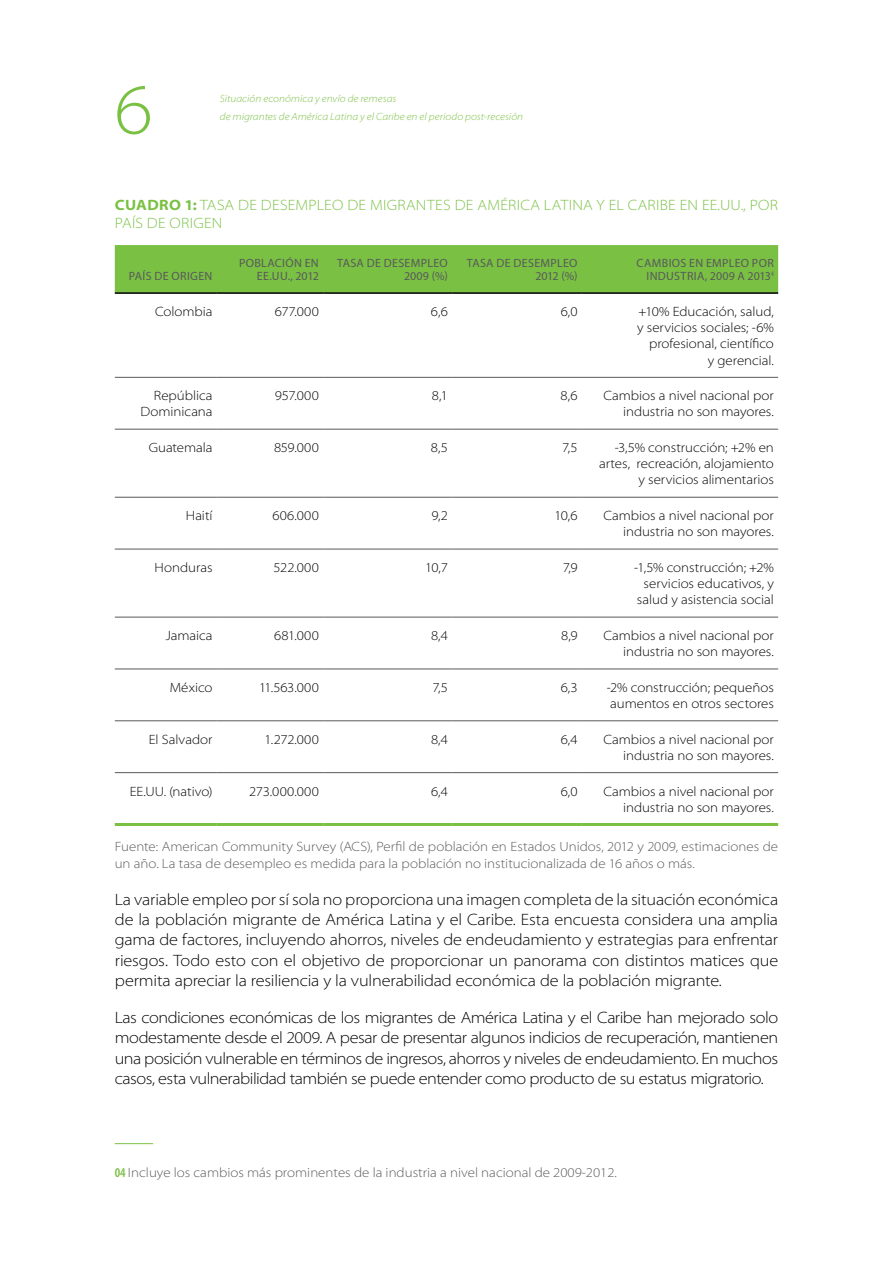
<style>
.page{position:relative;width:893px;height:1263px;background:#fff}
.page>*{position:absolute;margin:0;border:0;box-sizing:border-box;transform-origin:0 0}
.t1{font:300 semi-expanded 72px "Myriad Pro";color:#7ac143}
.t2{font:300 semi-expanded 16.5px/20.2px "Myriad Pro";letter-spacing:-.015em;color:#000;text-align:justify}
.t3{font:300 semi-expanded 15px "Myriad Pro";letter-spacing:.015em;color:#7ac143}
.t4{font:700 semi-expanded 15px "Myriad Pro";color:#7ac143}
.t5{font:300 semi-expanded 13.5px/16.2px "Myriad Pro";color:#000;text-align:right}
.t6{font:300 semi-expanded 13.5px/16.5px "Myriad Pro";color:#58595b}
.t7{font:300 semi-expanded 13.5px "Myriad Pro";letter-spacing:.02em;color:#000}
.t8{font:12px/13.5px "Myriad Pro";letter-spacing:.025em;color:#58595b;text-align:right}
.t9{font:12px "Myriad Pro";letter-spacing:-.005em;color:#58595b}
.t10{font:italic 300 semi-expanded 10.5px "Myriad Pro";letter-spacing:.005em;color:#7ac143}
.s1{font-weight:300}
.s2{font-weight:600;font-stretch:condensed;color:#7ac143}
</style>
<div class="page">
<div style="left:115px;top:245px;width:663px;height:47px;background:#7ac143"></div>
<svg style="left:115px;top:376px;width:663px;height:398px"></svg>
<hr style="left:115px;top:429px;width:102px;height:1px;background:#58595b">
<hr style="left:217px;top:429px;width:106px;height:1px;background:#58595b">
<hr style="left:323px;top:429px;width:129px;height:1px;background:#58595b">
<hr style="left:452px;top:429px;width:130px;height:1px;background:#58595b">
<hr style="left:582px;top:429px;width:196px;height:1px;background:#58595b">
<hr style="left:115px;top:497px;width:102px;height:1px;background:#58595b">
<hr style="left:217px;top:497px;width:106px;height:1px;background:#58595b">
<hr style="left:323px;top:497px;width:129px;height:1px;background:#58595b">
<hr style="left:452px;top:497px;width:130px;height:1px;background:#58595b">
<hr style="left:582px;top:497px;width:196px;height:1px;background:#58595b">
<hr style="left:115px;top:549px;width:102px;height:1px;background:#58595b">
<hr style="left:217px;top:549px;width:106px;height:1px;background:#58595b">
<hr style="left:323px;top:549px;width:129px;height:1px;background:#58595b">
<hr style="left:452px;top:549px;width:130px;height:1px;background:#58595b">
<hr style="left:582px;top:549px;width:196px;height:1px;background:#58595b">
<hr style="left:115px;top:617px;width:102px;height:1px;background:#58595b">
<hr style="left:217px;top:617px;width:106px;height:1px;background:#58595b">
<hr style="left:323px;top:617px;width:129px;height:1px;background:#58595b">
<hr style="left:452px;top:617px;width:130px;height:1px;background:#58595b">
<hr style="left:582px;top:617px;width:196px;height:1px;background:#58595b">
<hr style="left:115px;top:668px;width:102px;height:1px;background:#58595b">
<hr style="left:217px;top:668px;width:106px;height:1px;background:#58595b">
<hr style="left:323px;top:668px;width:129px;height:1px;background:#58595b">
<hr style="left:452px;top:668px;width:130px;height:1px;background:#58595b">
<hr style="left:582px;top:668px;width:196px;height:1px;background:#58595b">
<hr style="left:115px;top:720px;width:102px;height:1px;background:#58595b">
<hr style="left:217px;top:720px;width:106px;height:1px;background:#58595b">
<hr style="left:323px;top:720px;width:129px;height:1px;background:#58595b">
<hr style="left:452px;top:720px;width:130px;height:1px;background:#58595b">
<hr style="left:582px;top:720px;width:196px;height:1px;background:#58595b">
<hr style="left:115px;top:772px;width:102px;height:1px;background:#58595b">
<hr style="left:217px;top:772px;width:106px;height:1px;background:#58595b">
<hr style="left:323px;top:772px;width:129px;height:1px;background:#58595b">
<hr style="left:452px;top:772px;width:130px;height:1px;background:#58595b">
<hr style="left:582px;top:772px;width:196px;height:1px;background:#58595b">
<hr style="left:115px;top:292px;width:102px;height:2px;background:#000">
<hr style="left:217px;top:292px;width:106px;height:2px;background:#000">
<hr style="left:323px;top:292px;width:129px;height:2px;background:#000">
<hr style="left:452px;top:292px;width:130px;height:2px;background:#000">
<hr style="left:582px;top:292px;width:196px;height:2px;background:#000">
<hr style="left:115px;top:377px;width:102px;height:1px;background:#58595b">
<hr style="left:217px;top:377px;width:106px;height:1px;background:#58595b">
<hr style="left:323px;top:377px;width:129px;height:1px;background:#58595b">
<hr style="left:452px;top:377px;width:130px;height:1px;background:#58595b">
<hr style="left:582px;top:377px;width:196px;height:1px;background:#58595b">
<hr style="left:115px;top:823px;width:102px;height:3px;background:#7ac143">
<hr style="left:217px;top:823px;width:106px;height:3px;background:#7ac143">
<hr style="left:323px;top:823px;width:129px;height:3px;background:#7ac143">
<hr style="left:452px;top:823px;width:130px;height:3px;background:#7ac143">
<hr style="left:582px;top:823px;width:196px;height:3px;background:#7ac143">
<hr style="left:115px;top:1143px;width:38px;height:1px;background:#7ac143">
<h1 class="t1" style="left:115px;top:66px;width:40px">6</h1>
<p class="t10" style="left:220px;top:92px;width:178px">Situación económica y envío de remesas</p>
<p class="t10" style="left:220px;top:110px;width:305px">de migrantes de América Latina y el Caribe en el periodo post-recesión</p>
<p class="t4" style="left:115px;top:195px;width:102px">CUADRO 1: <span class="s1">Tasa</span></p>
<p class="t3" style="left:238px;top:196px;width:33px">de desem</p>
<p class="t3" style="left:309px;top:196px;width:18px">pleo</p>
<p class="t3" style="left:347px;top:196px;width:60px">de migrantes</p>
<p class="t3" style="left:455px;top:196px;width:62px">de América</p>
<p class="t3" style="left:544px;top:196px;width:17px">Latina</p>
<p class="t3" style="left:597px;top:196px;width:50px">y el Caribe</p>
<p class="t3" style="left:680px;top:196px;width:89px">en EE.UU., por</p>
<p class="t3" style="left:115px;top:214px;width:113px">paísde origen <sup>4</sup></p>
<p class="t8" style="left:129px;top:269px;width:85px">PAÍS DE ORIGEN</p>
<p class="t8" style="left:257px;top:256px;width:63px">ÓN EN<br>EE.UU., 2012</p>
<p class="t8" style="left:337px;top:256px;width:14px">TASA</p>
<p class="t8" style="left:367px;top:256px;width:33px">DE DESEMPLE</p>
<p class="t8" style="left:239px;top:256px;width:29px">POBLACI</p>
<p class="t8" style="left:404px;top:256px;width:45px">O<br>2009 (%)</p>
<p class="t8" style="left:467px;top:256px;width:14px">TASA</p>
<p class="t8" style="left:496px;top:256px;width:33px">DE DESEMPLE</p>
<p class="t8" style="left:535px;top:256px;width:44px">O<br>2012 (%)</p>
<p class="t8" style="left:637px;top:256px;width:78px">CAMBIOS EN EMPLE</p>
<p class="t8" style="left:741px;top:256px;width:32px">O POR</p>
<p class="t8" style="left:646px;top:269px;width:27px">INDUSTRIA</p>
<p class="t9" style="left:705px;top:269px;width:71px">, 2009 A 2013<sup>4</sup></p>
<p class="t5" style="left:155px;top:303px;width:59px">Colombia</p>
<p class="t5" style="left:275px;top:303px;width:45px">677.000</p>
<p class="t5" style="left:431px;top:303px;width:18px">6,6</p>
<p class="t5" style="left:561px;top:303px;width:18px">6,0</p>
<p class="t5" style="left:637px;top:303px;width:138px">+10% Educación, salud, y servicios sociales; -6% profesional, científico<br>y gerencial.</p>
<p class="t5" style="left:141px;top:387px;width:73px">República<br>Dominicana</p>
<p class="t5" style="left:275px;top:387px;width:45px">957.000</p>
<p class="t5" style="left:432px;top:387px;width:18px">8,1</p>
<p class="t5" style="left:561px;top:387px;width:18px">8,6</p>
<p class="t5" style="left:603px;top:387px;width:172px">Cambios a nivel nacional por industria no son mayores.</p>
<p class="t5" style="left:149px;top:439px;width:65px">Guatemala</p>
<p class="t5" style="left:274px;top:439px;width:46px">859.000</p>
<p class="t5" style="left:431px;top:439px;width:18px">8,5</p>
<p class="t5" style="left:562px;top:439px;width:17px">7,5</p>
<p class="t5" style="left:599px;top:439px;width:176px">-3,5% construcción; +2% en artes, recreación, alojamiento y servicios alimentarios</p>
<p class="t5" style="left:186px;top:507px;width:28px">Haití</p>
<p class="t5" style="left:273px;top:507px;width:48px">606.000</p>
<p class="t5" style="left:431px;top:507px;width:18px">9,2</p>
<p class="t5" style="left:554px;top:507px;width:25px">10,6</p>
<p class="t5" style="left:603px;top:507px;width:172px">Cambios a nivel nacional por industria no son mayores.</p>
<p class="t5" style="left:155px;top:559px;width:60px">Honduras</p>
<p class="t5" style="left:274px;top:559px;width:47px">522.000</p>
<p class="t5" style="left:425px;top:559px;width:24px">10,7</p>
<p class="t5" style="left:563px;top:559px;width:16px">7,9</p>
<p class="t5" style="left:634px;top:559px;width:141px">-1,5% construcción; +2% servicios educativos, y salud y asistencia social</p>
<p class="t5" style="left:166px;top:627px;width:48px">Jamaica</p>
<p class="t5" style="left:274px;top:627px;width:46px">681.000</p>
<p class="t5" style="left:431px;top:627px;width:18px">8,4</p>
<p class="t5" style="left:561px;top:627px;width:18px">8,9</p>
<p class="t5" style="left:603px;top:627px;width:172px">Cambios a nivel nacional por industria no son mayores.</p>
<p class="t5" style="left:170px;top:679px;width:44px">México</p>
<p class="t5" style="left:259px;top:679px;width:61px">11.563.000</p>
<p class="t5" style="left:433px;top:679px;width:17px">7,5</p>
<p class="t5" style="left:561px;top:679px;width:18px">6,3</p>
<p class="t5" style="left:607px;top:679px;width:169px;text-align:left">-2% construcción; pequeños aumentos en otros sectores</p>
<p class="t5" style="left:149px;top:731px;width:65px">El Salvador</p>
<p class="t5" style="left:265px;top:731px;width:56px">1.272.000</p>
<p class="t5" style="left:431px;top:731px;width:18px">8,4</p>
<p class="t5" style="left:561px;top:731px;width:18px">6,4</p>
<p class="t5" style="left:603px;top:731px;width:172px">Cambios a nivel nacional por industria no son mayores.</p>
<p class="t5" style="left:130px;top:783px;width:84px">EE.UU. (nativo)</p>
<p class="t7" style="left:249px;top:783px;width:71px">273.000.000</p>
<p class="t5" style="left:431px;top:783px;width:18px">6,4</p>
<p class="t5" style="left:561px;top:783px;width:18px">6,0</p>
<p class="t5" style="left:603px;top:783px;width:172px">Cambios a nivel nacional por industria no son mayores.</p>
<p class="t6" style="left:115px;top:838px;width:665px">Fuente: American Community Survey (ACS), Perfil de población en Estados Unidos, 2012 y 2009, estimaciones de un año. La tasa de desempleo es medida para la población no institucionalizada de 16 años o más.</p>
<p class="t2" style="left:115px;top:889px;width:665px">La variable empleo por sí sola no proporciona una imagen completa de la situación económica de la población migrante de América Latina y el Caribe. Esta encuesta considera una amplia gama de factores, incluyendo ahorros, niveles de endeudamiento y estrategias para enfrentar riesgos. Todo esto con el objetivo de proporcionar un panorama con distintos matices que permita apreciar la resiliencia y la vulnerabilidad económica de la población migrante.</p>
<p class="t2" style="left:115px;top:1007px;width:665px">Las condiciones económicas de los migrantes de América Latina y el Caribe han mejorado solo modestamente desde el 2009. A pesar de presentar algunos indicios de recuperación, mantienen una posición vulnerable en términos de ingresos, ahorros y niveles de endeudamiento. En muchos casos, esta vulnerabilidad también se puede entender como producto de su estatus migratorio.</p>
<p class="t6" style="left:115px;top:1164px;width:504px"><span class="s2">04</span> Incluye los cambios más prominentes de la industria a nivel nacional de 2009-2012.</p>
</div>
